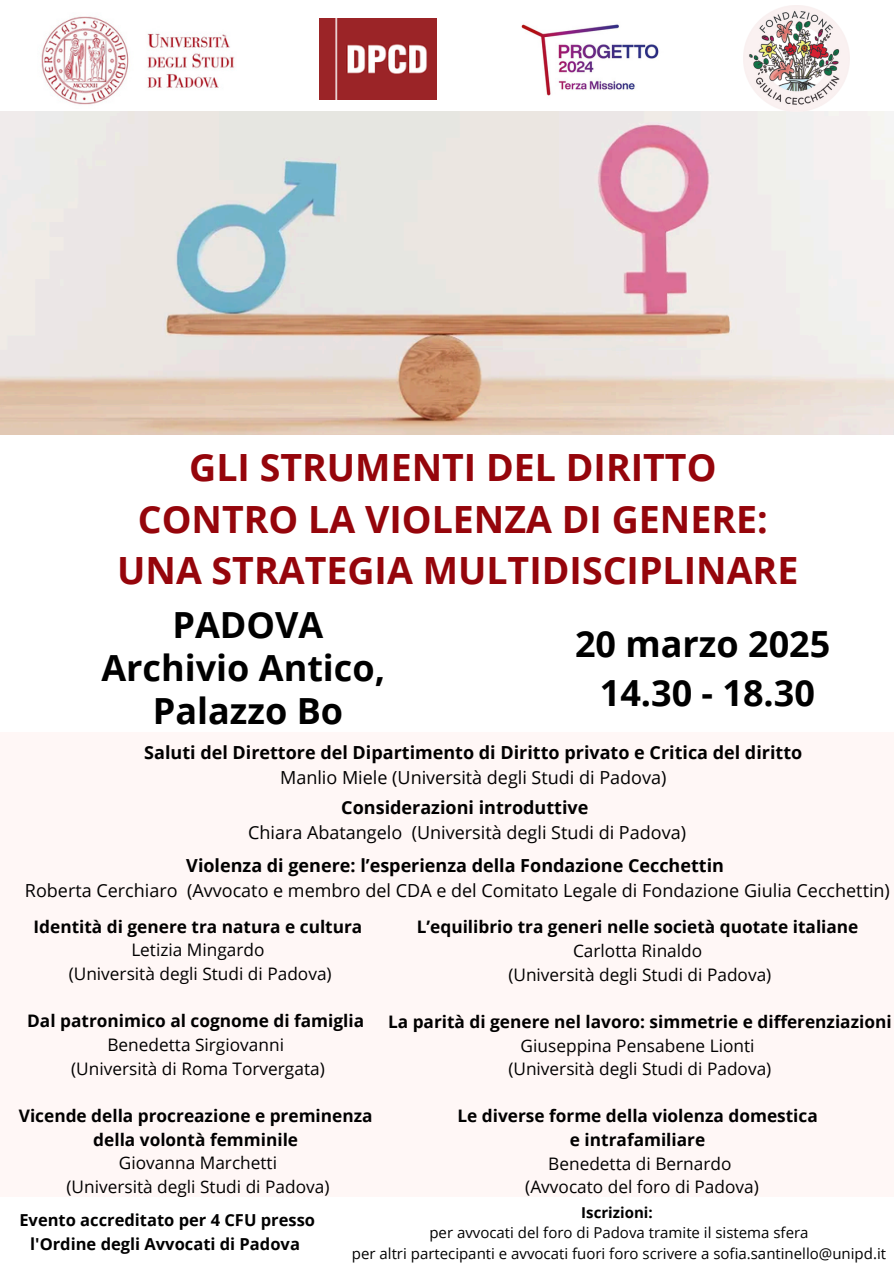
<style>
.page{position:relative;width:894px;height:1264px;background:#fff}
.page>*{position:absolute;margin:0;border:0;box-sizing:border-box;transform-origin:0 0}
.t1{font:700 37.5px/51.8px "Open Sans";color:#95050b;text-align:center}
.t2{font:700 36px/42.8px "Open Sans";color:#000;text-align:center}
.t3{font:18px/24.8px "Open Sans";color:#000;text-align:center}
.t4{font:700 18px/24.8px "Open Sans";color:#000;text-align:center}
.t5{font:700 17.25px/23.7px "Open Sans";color:#000;text-align:center}
.t6{font:17.25px/23.7px "Open Sans";color:#000;text-align:center}
.t7{font:700 16.5px/23.7px "Open Sans";color:#000;text-align:center}
.t8{font:15px "Open Sans";color:#000}
.t9{font:700 15px "Open Sans";color:#000}
.s1{font-weight:400}
.s2{font-weight:700}
</style>
<div class="page">
<img style="left:319px;top:18px;width:117px;height:81px">
<img style="left:521px;top:24px;width:138px;height:72px">
<img style="left:0;top:112px;width:893px;height:322px">
<div style="left:0;top:732px;width:893px;height:464px;background:#fff7f6"></div>
<img style="left:41px;top:16px;width:194px;height:89px">
<img style="left:743px;top:6px;width:106px;height:106px">
<p class="t1" style="left:117px;top:440px;width:682px">GLI STRUMENTI DEL DIRITTO<br>CONTRO LA VIOLENZA DI GENERE:<br>UNA STRATEGIA MULTIDISCIPLINARE</p>
<p class="t2" style="left:101px;top:602px;width:285px">PADOVA<br>Archivio Antico,<br>Palazzo Bo</p>
<p class="t2" style="left:575px;top:618px;width:256px;line-height:49.5px">20 marzo 2025<br>14.30 - 18.30</p>
<h4 class="t4" style="left:144px;top:739px;width:659px">Saluti del Direttore del Dipartimento di Diritto privato e Critica del diritto<br><span class="s1">Manlio Miele (Università degli Studi di Padova)</span></h4>
<h4 class="t3" style="left:248px;top:794px;width:439px"><span class="s2">Considerazioni introduttive<br></span>Chiara Abatangelo (Università degli Studi di Padova)</h4>
<h4 class="t3" style="left:25px;top:852px;width:866px"><span class="s2">Violenza di genere: l’esperienza della Fondazione Cecchettin<br></span>Roberta Cerchiaro (Avvocato e membro del CDA e del Comitato Legale di Fondazione Giulia Cecchettin)</h4>
<h2 class="t6" style="left:34px;top:914px;width:330px"><span class="s2">Identità di genere tra natura e cultura<br></span>Letizia Mingardo<br>(Università degli Studi di Padova)</h2>
<h4 class="t6" style="left:27px;top:1008px;width:338px"><span class="s2">Dal patronimico al cognome di famiglia<br></span>Benedetta Sirgiovanni<br>(Università di Roma Torvergata)</h4>
<h4 class="t5" style="left:19px;top:1103px;width:355px">Vicende della procreazione e preminenza della volontà femminile<br><span class="s1">Giovanna Marchetti<br>(Università degli Studi di Padova)</span></h4>
<h4 class="t5" style="left:416px;top:914px;width:443px">L’equilibrio tra generi nelle società quotate italiane<br><span class="s1">Carlotta Rinaldo<br>(Università degli Studi di Padova)</span></h4>
<h4 class="t6" style="left:388px;top:1009px;width:505px"><span class="s2">La parità di genere nel lavoro: simmetrie e differenziazioni<br></span>Giuseppina Pensabene Lionti<br>(Università degli Studi di Padova)</h4>
<h4 class="t5" style="left:457px;top:1103px;width:362px">Le diverse forme della violenza domestica e intrafamiliare<br><span class="s1">Benedetta di Bernardo<br>(Avvocato del foro di Padova)</span></h4>
<h2 class="t7" style="left:19px;top:1207px;width:297px">Evento accreditato per 4 CFU presso l'Ordine degli Avvocati di Padova</h2>
<p class="t9" style="left:581px;top:1201px;width:73px">Iscrizioni:</p>
<p class="t8" style="left:429px;top:1222px;width:380px">per avvocati del foro di Padova tramite il sistema sfera</p>
<h1 class="t8" style="left:352px;top:1242px;width:535px">per altri partecipanti e avvocati fuori foro scrivere a sofia.santinello@unipd.it</h1>
</div>
